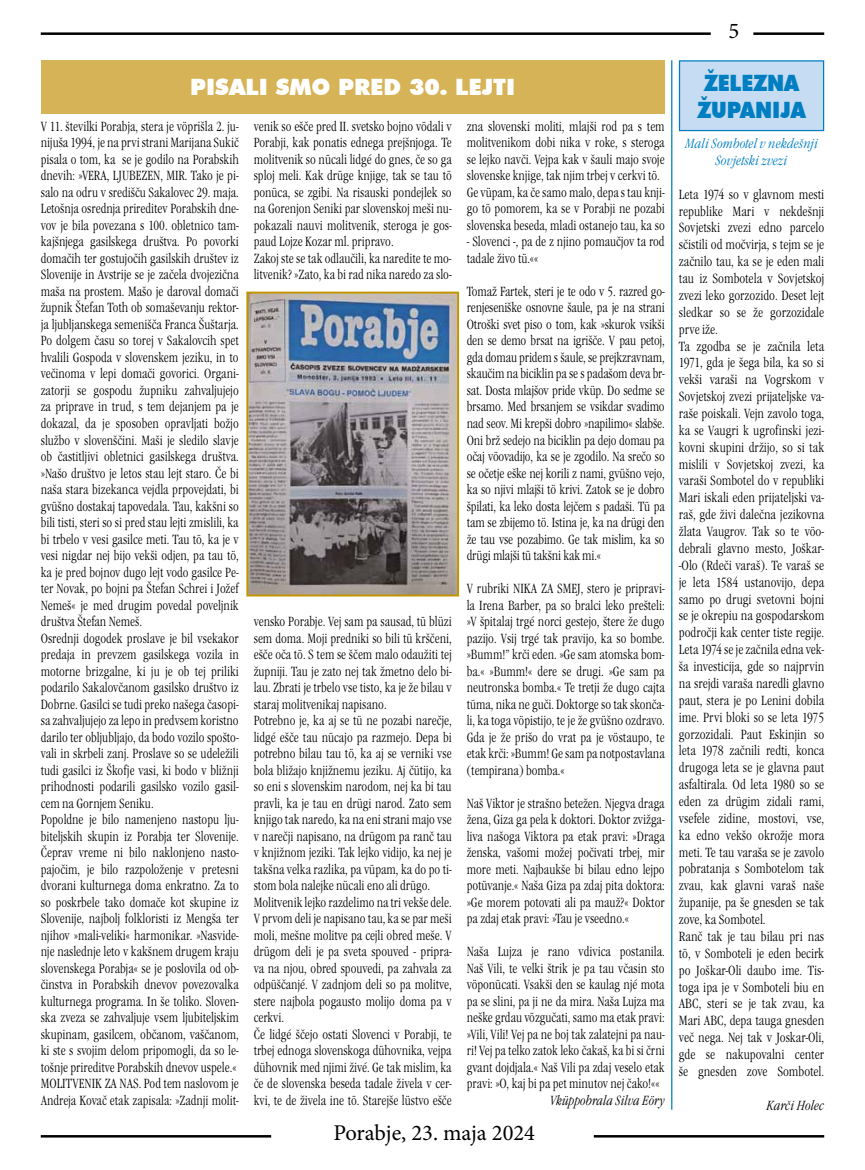
<style>
.page{position:relative;width:865px;height:1170px;background:#fff}
.page>*{position:absolute;margin:0;border:0;box-sizing:border-box;transform-origin:0 0}
.t1{font:900 22.5px "Futura BT";color:#fff}
.t2{font:22.5px "Minion Pro";color:#000}
.t3{font:900 22.5px/27px "Futura BT";color:#007ec2;scale:.9 1}
.t4{font:13.75px/16.5px "Garamond Itc TEE Ligh Cond";color:#000;scale:.95 1}
.t5{font:13.75px/16.9px "Garamond Itc TEE Ligh Cond";color:#000}
.t6{font:13.75px/16.9px "Garamond Itc TEE Ligh Cond Ital";color:#007ec2;text-align:center}
.t7{font:13.75px "Garamond Itc TEE Ligh Cond Ital";color:#000;scale:.95 1}
.t8{font:13.75px "Garamond Itc TEE Ligh Cond Ital";color:#000}
</style>
<div class="page">
<hr style="left:753px;top:32px;width:71px;height:3px;background:#000">
<hr style="left:41px;top:32px;width:669px;height:3px;background:#000">
<hr style="left:41px;top:1134px;width:230px;height:3px;background:#000">
<hr style="left:594px;top:1134px;width:230px;height:3px;background:#000">
<div style="left:679px;top:61px;width:144px;height:69px;background:#c6dcf2"></div>
<div style="left:679px;top:60px;width:145px;height:71px;border:1px solid #007ec2"></div>
<hr style="left:671px;top:60px;width:1px;height:1049px;background:#007ec2">
<div style="left:41px;top:60px;width:623px;height:53px;background:#d6b357"></div>
<img style="left:249px;top:294px;width:207px;height:299px">
<div style="left:246px;top:291px;width:213px;height:305px;border:2px solid #c39600"></div>
<h1 class="t1" style="left:190px;top:74px;width:326px">PISALI SMO PRED 30. LEJTI</h1>
<p class="t4" style="left:41px;top:118px;width:210px">V 11. številki Porabja, stera je vöprišla 2. ju&shy;nijuša 1994, je na prvi strani Marijana Sukič pisala o tom, ka se je godilo na Porabskih dnevih: »VERA, LJUBEZEN, MIR. Tako je pi&shy;salo na odru v središču Sakalovec 29. maja.<br>Letošnja osrednja prireditev Porabskih dne&shy;vov je bila povezana s 100. obletnico tam&shy;kajšnjega gasilskega društva. Po povorki domačih ter gostujočih gasilskih društev iz Slovenije in Avstrije se je začela dvojezična maša na prostem. Mašo je daroval domači župnik Štefan Toth ob somaševanju rektor&shy;ja ljubljanskega semenišča Franca Šuštarja.<br>Po dolgem času so torej v Sakalovcih spet hvalili Gospoda v slovenskem jeziku, in to večinoma v lepi domači govorici. Organi&shy;zatorji se gospodu župniku zahvaljujejo za priprave in trud, s tem dejanjem pa je dokazal, da je sposoben opravljati božjo službo v slovenščini. Maši je sledilo slavje ob častitljivi obletnici gasilskega društva. »Našo društvo je letos stau lejt staro. Če bi naša stara bizekanca vejdla prpovejdati, bi gvüšno dostakaj tapovedala. Tau, kakšni so bili tisti, steri so si pred stau lejti zmislili, ka bi trbelo v vesi gasilce meti. Tau tö, ka je v vesi nigdar nej bijo vekši odjen, pa tau tö, ka je pred bojnov dugo lejt vodo gasilce Pe&shy;ter Novak, po bojni pa Štefan Schrei i Jožef Nemeš« je med drugim povedal poveljnik društva Štefan Nemeš.<br>Osrednji dogodek proslave je bil vsekakor predaja in prevzem gasilskega vozila in motorne brizgalne, ki ju je ob tej priliki podarilo Sakalovčanom gasilsko društvo iz Dobrne. Gasilci se tudi preko našega časopi&shy;sa zahvaljujejo za lepo in predvsem koristno darilo ter obljubljajo, da bodo vozilo spošto&shy;vali in skrbeli zanj. Proslave so se udeležili tudi gasilci iz Škofje vasi, ki bodo v bližnji prihodnosti podarili gasilsko vozilo gasil&shy;cem na Gornjem Seniku.<br>Popoldne je bilo namenjeno nastopu lju&shy;biteljskih skupin iz Porabja ter Slovenije.<br>Čeprav vreme ni bilo naklonjeno nasto&shy;pajočim, je bilo razpoloženje v pretesni dvorani kulturnega doma enkratno. Za to so poskrbele tako domače kot skupine iz Slovenije, najbolj folkloristi iz Mengša ter njihov »mali-veliki« harmonikar. »Nasvide&shy;nje naslednje leto v kakšnem drugem kraju slovenskega Porabja« se je poslovila od ob&shy;činstva in Porabskih dnevov povezovalka kulturnega programa. In še toliko. Sloven&shy;ska zveza se zahvaljuje vsem ljubiteljskim skupinam, gasilcem, občanom, vaščanom, ki ste s svojim delom pripomogli, da so le&shy;tošnje prireditve Porabskih dnevov uspele.« MOLITVENIK ZA NAS. Pod tem naslovom je Andreja Kovač etak zapisala: »Zadnji molit-</p>
<p class="t4" style="left:254px;top:118px;width:210px">venik so ešče pred II. svetsko bojno vödali v Porabji, kak ponatis ednega prejšnjoga. Te molitvenik so nücali lidgé do gnes, če so ga sploj meli. Kak drüge knjige, tak se tau tö ponüca, se zgibi. Na risauski pondejlek so na Gorenjon Seniki par slovenskoj meši nu&shy;pokazali nauvi molitvenik, steroga je gos&shy;paud Lojze Kozar ml. pripravo.<br>Zakoj ste se tak odlaučili, ka naredite te mo&shy;litvenik? »Zato, ka bi rad nika naredo za slo-</p>
<p class="t4" style="left:254px;top:613px;width:210px">vensko Porabje. Vej sam pa sausad, tü blüzi sem doma. Moji predniki so bili tü krščeni, ešče oča tö. S tem se ščem malo odaužiti tej župniji. Tau je zato nej tak žmetno delo bi&shy;lau. Zbrati je trbelo vse tisto, ka je že bilau v staraj molitvenikaj napisano.<br>Potrebno je, ka aj se tü ne pozabi narečje, lidgé ešče tau nücajo pa razmejo. Depa bi potrebno bilau tau tö, ka aj se verniki vse bola bližajo knjižnemu jeziku. Aj čütijo, ka so eni s slovenskim narodom, nej ka bi tau pravli, ka je tau en drügi narod. Zato sem knjigo tak naredo, ka na eni strani majo vse v narečji napisano, na drügom pa ranč tau v knjižnom jeziki. Tak lejko vidijo, ka nej je takšna velka razlika, pa vüpam, ka do po ti&shy;stom bola nalejke nücali eno ali drügo.<br>Molitvenik lejko razdelimo na tri vekše dele.<br>V prvom deli je napisano tau, ka se par meši moli, mešne molitve pa cejli obred meše. V drügom deli je pa sveta spouved - pripra&shy;va na njou, obred spouvedi, pa zahvala za odpüščanjé. V zadnjom deli so pa molitve, stere najbola pogausto molijo doma pa v cerkvi.<br>Če lidgé ščejo ostati Slovenci v Porabji, te trbej ednoga slovenskoga dühovnika, vejpa dühovnik med njimi živé. Ge tak mislim, ka če de slovenska beseda tadale živela v cer&shy;kvi, te de živela ine tö. Starejše lüstvo ešče</p>
<p class="t4" style="left:467px;top:118px;width:210px">zna slovenski moliti, mlajši rod pa s tem molitvenikom dobi nika v roke, s steroga se lejko navči. Vejpa kak v šauli majo svoje slovenske knjige, tak njim trbej v cerkvi tö.<br>Ge vüpam, ka če samo malo, depa s tau knji&shy;go tö pomorem, ka se v Porabji ne pozabi slovenska beseda, mladi ostanejo tau, ka so</p>
<p class="t4" style="left:467px;top:234px;width:210px">- Slovenci -, pa de z njino pomaučjov ta rod tadale živo tü.««</p>
<p class="t4" style="left:467px;top:283px;width:210px;text-align:justify">Tomaž Fartek, steri je te odo v 5. razred go&shy;renjeseniške osnovne šaule, pa je na strani Otroški svet piso o tom, kak »skurok vsikši den se demo brsat na igrišče. V pau petoj, gda domau pridem s šaule, se prejkzravnam, skaučim na biciklin pa se s padašom deva br&shy;sat. Dosta mlajšov pride vküp. Do sedme se brsamo. Med brsanjem se vsikdar svadimo nad seov. Mi krepši dobro »napilimo« slabše.<br>Oni brž sedejo na biciklin pa dejo domau pa očaj vöovadijo, ka se je zgodilo. Na srečo so se očetje eške nej korili z nami, gvüšno vejo, ka so njivi mlajši tö krivi. Zatok se je dobro špilati, ka leko dosta lejčem s padaši. Tü pa tam se zbijemo tö. Istina je, ka na drügi den že tau vse pozabimo. Ge tak mislim, ka so drügi mlajši tü takšni kak mi.«</p>
<p class="t4" style="left:467px;top:580px;width:210px;text-align:justify">V rubriki NIKA ZA SMEJ, stero je pripravi&shy;la Irena Barber, pa so bralci leko prešteli: »V špitalaj trgé norci gestejo, štere že dugo pazijo. Vsij trgé tak pravijo, ka so bombe. »Bumm!” krči eden. »Ge sam atomska bom&shy;ba.« »Bumm!« dere se drugi. »Ge sam pa neutronska bomba.« Te tretji že dugo cajta tüma, nika ne guči. Doktorge so tak skonča&shy;li, ka toga vöpistijo, te je že gvüšno ozdravo.<br>Gda je že prišo do vrat pa je vöstaupo, te etak krči: »Bumm! Ge sam pa notpostavlana (tempirana) bomba.«</p>
<p class="t4" style="left:467px;top:795px;width:210px;text-align:justify">Naš Viktor je strašno betežen. Njegva draga žena, Giza ga pela k doktori. Doktor zvižga&shy;liva našoga Viktora pa etak pravi: »Draga ženska, vašomi možej počivati trbej, mir more meti. Najbaukše bi bilau edno lejpo potüvanje.« Naša Giza pa zdaj pita doktora: »Ge morem potovati ali pa mauž?« Doktor pa zdaj etak pravi: »Tau je vseedno.«</p>
<p class="t4" style="left:467px;top:943px;width:210px;text-align:justify">Naša Lujza je rano vdivica postanila.<br>Naš Vili, te velki štrik je pa tau včasin sto vöponücati. Vsakši den se kaulag njé mota pa se slini, pa ji ne da mira. Naša Lujza ma neške grdau vözgučati, samo ma etak pravi: »Vili, Vili! Vej pa ne boj tak zalatejni pa nau&shy;ri! Vej pa telko zatok leko čakaš, ka bi si črni gvant dojdjala.« Naš Vili pa zdaj veselo etak pravi: »O, kaj bi pa pet minutov nej čako!««</p>
<p class="t7" style="left:549px;top:1092px;width:122px">Vküppobrala Silva Eöry</p>
<h1 class="t2" style="left:333px;top:1117px;width:203px">Porabje, 23. maja 2024</h1>
<h1 class="t2" style="left:728px;top:15px;width:12px">5</h1>
<h1 class="t3" style="left:697px;top:69px;width:96px">ŽE LEZNA<br>ŽUPANI</h1>
<h1 class="t3" style="left:780px;top:96px;width:31px">JA</h1>
<p class="t6" style="left:685px;top:135px;width:134px">Mali Sombotel v nekdešnji<br>Sovjetski zvezi</p>
<p class="t5" style="left:679px;top:186px;width:147px">Leta 1974 so v glavnom mesti republike Mari v nekdešnji<br>Sovjetski zvezi edno parcelo sčistili od močvirja, s tejm se je začnilo tau, ka se je eden mali tau iz Sombotela v Sovjetskoj zvezi leko gorzozido. Deset lejt sledkar so se že gorzozidale prve iže.<br>Ta zgodba se je začnila leta<br>1971, gda je šega bila, ka so si vekši varaši na Vogrskom v<br>Sovjetskoj zvezi prijateljske va&shy;raše poiskali. Vejn zavolo toga, ka se Vaugri k ugrofinski jezi&shy;kovni skupini držijo, so si tak mislili v Sovjetskoj zvezi, ka varaši Sombotel do v republiki<br>Mari iskali eden prijateljski va&shy;raš, gde živi dalečna jezikovna žlata Vaugrov. Tak so te vöo&shy;debrali glavno mesto, Joškar--Olo (Rdeči varaš). Te varaš se je leta 1584 ustanovijo, depa samo po drugi svetovni bojni se je okrepiu na gospodarskom področji kak center tiste regije.<br>Leta 1974 se je začnila edna vek&shy;ša investicija, gde so najprvin na srejdi varaša naredli glavno paut, stera je po Lenini dobila ime. Prvi bloki so se leta 1975 gorzozidali. Paut Eskinjin so leta 1978 začnili redti, konca drugoga leta se je glavna paut asfaltirala. Od leta 1980 so se eden za drügim zidali rami, vsefele zidine, mostovi, vse, ka edno vekšo okrožje mora meti. Te tau varaša se je zavolo pobratanja s Sombotelom tak zvau, kak glavni varaš naše županije, pa še gnesden se tak zove, ka Sombotel.<br>Ranč tak je tau bilau pri nas tö, v Somboteli je eden becirk po Joškar-Oli daubo ime. Tis&shy;toga ipa je v Somboteli biu en<br>ABC, steri se je tak zvau, ka<br>Mari ABC, depa tauga gnesden več nega. Nej tak v Joskar-Oli, gde se nakupovalni center še gnesden zove Sombotel.</p>
<p class="t8" style="left:766px;top:1097px;width:59px">Karči Holec</p>
</div>
